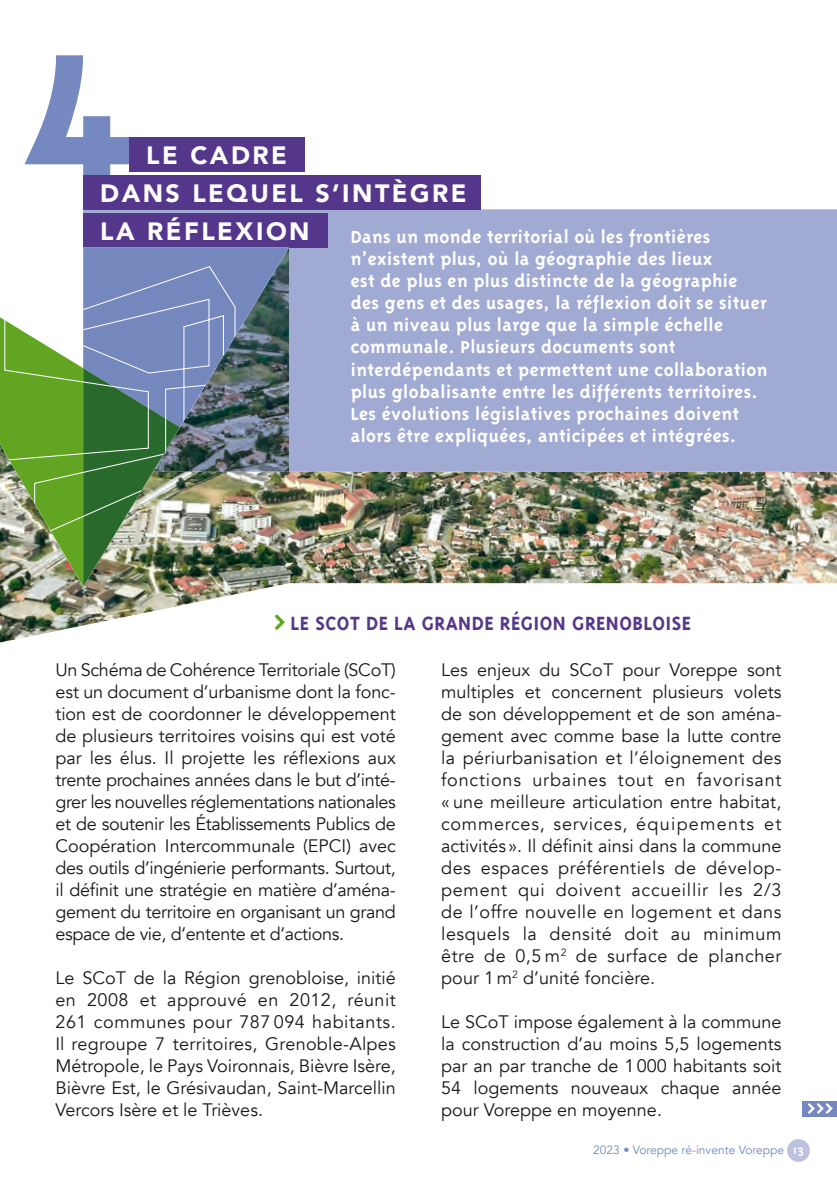
<style>
.page{position:relative;width:837px;height:1189px;background:#fff}
.page>*{position:absolute;margin:0;border:0;box-sizing:border-box;transform-origin:0 0}
.t1{font:900 25px "Avenir";letter-spacing:.1em;color:#fff}
.t2{font:700 22px "Triplex";letter-spacing:.02em;color:#54378a}
.t3{font:700 20px/22px "Triplex";letter-spacing:.02em;color:#fff}
.t4{font:18px/22px "Avenir";color:#1a171c;text-align:justify}
.t5{font:12px "Avenir";color:#7588bf}
.s1{font-family:"Triplex";font-weight:700;font-size:14px;color:#fff}
</style>
<div class="page">
<img style="left:0;top:471px;width:837px;height:171px">
<svg style="left:24px;top:55px;width:105px;height:120px"></svg>
<div style="left:787px;top:1138px;width:23px;height:23px;background:#bdc2e0;border-radius:50%"></div>
<div style="left:83px;top:209px;width:754px;height:262px;background:#a1aad3"></div>
<div style="left:289px;top:247px;width:7px;height:224px;background:#a1aad3"></div>
<img style="left:295px;top:471px;width:542px;height:1px">
<div style="left:129px;top:137px;width:176px;height:34px;background:#54378a"></div>
<div style="left:83px;top:213px;width:245px;height:34px;background:#54378a"></div>
<div style="left:83px;top:175px;width:398px;height:34px;background:#54378a"></div>
<img style="left:83px;top:247px;width:206px;height:339px">
<img style="left:0;top:539px;width:180px;height:47px">
<img style="left:0;top:265px;width:289px;height:274px">
<svg style="left:272px;top:611px;width:15px;height:21px"></svg>
<div style="left:802px;top:1100px;width:35px;height:16px;background:#7588bf"></div>
<svg style="left:806px;top:1100px;width:28px;height:14px"></svg>
<h1 class="t1" style="left:146px;top:134px;width:142px">LE CADRE</h1>
<h1 class="t1" style="left:100px;top:172px;width:368px">DANS LEQUEL S’INTÈGRE</h1>
<p class="t3" style="left:351px;top:226px;width:418px">Dans un monde territorial où les frontières n’existent plus, où la géographie des lieux<br>est de plus en plus distincte de la géographie des gens et des usages, la réflexion doit se situer à un niveau plus large que la simple échelle communale. Plusieurs documents sont interdépendants et permettent une collaboration plus globalisante entre les différents territoires.<br>Les évolutions législatives prochaines doivent alors être expliquées, anticipées et intégrées.</p>
<h1 class="t1" style="left:100px;top:210px;width:211px">LA RÉFLEXION</h1>
<p class="t2" style="left:291px;top:610px;width:402px">LE SCOT DE LA GRANDE RÉGION GRENOBLOISE</p>
<p class="t4" style="left:56px;top:659px;width:342px">Un Schéma de Cohérence Territoriale (SCoT) est un document d’urbanisme dont la fonc&shy;tion est de coordonner le développement de plusieurs territoires voisins qui est voté par les élus. Il projette les réflexions aux trente prochaines années dans le but d’inté&shy;grer les nouvelles réglementations nationales et de soutenir les Établissements Publics de Coopération Intercommunale (EPCI) avec des outils d’ingénierie performants. Surtout, il définit une stratégie en matière d’aména&shy;gement du territoire en organisant un grand espace de vie, d’entente et d’actions.</p>
<p class="t4" style="left:56px;top:967px;width:342px">Le SCoT de la Région grenobloise, initié en 2008 et approuvé en 2012, réunit 261 communes pour 787 094 habitants.<br>Il regroupe 7 territoires, Grenoble-Alpes Métropole, le Pays Voironnais, Bièvre Isère, Bièvre Est, le Grésivaudan, Saint-Marcellin Vercors Isère et le Trièves.</p>
<p class="t4" style="left:441px;top:659px;width:342px">Les enjeux du SCoT pour Voreppe sont multiples et concernent plusieurs volets de son développement et de son aména&shy;gement avec comme base la lutte contre la périurbanisation et l’éloignement des fonctions urbaines tout en favorisant « une meilleure articulation entre habitat, commerces, services, équipements et activités ». Il définit ainsi dans la commune des espaces préférentiels de dévelop&shy;pement qui doivent accueillir les 2/3 de l’offre nouvelle en logement et dans lesquels la densité doit au minimum être de 0,5 m<sup>2</sup> de surface de plancher pour 1 m<sup>2</sup> d’unité foncière.</p>
<p class="t4" style="left:441px;top:1011px;width:342px">Le SCoT impose également à la commune la construction d’au moins 5,5 logements par an par tranche de 1 000 habitants soit 54 logements nouveaux chaque année pour Voreppe en moyenne.</p>
<p class="t5" style="left:593px;top:1142px;width:212px">2023 • Voreppe ré-invente Voreppe <span class="s1">13</span></p>
</div>
